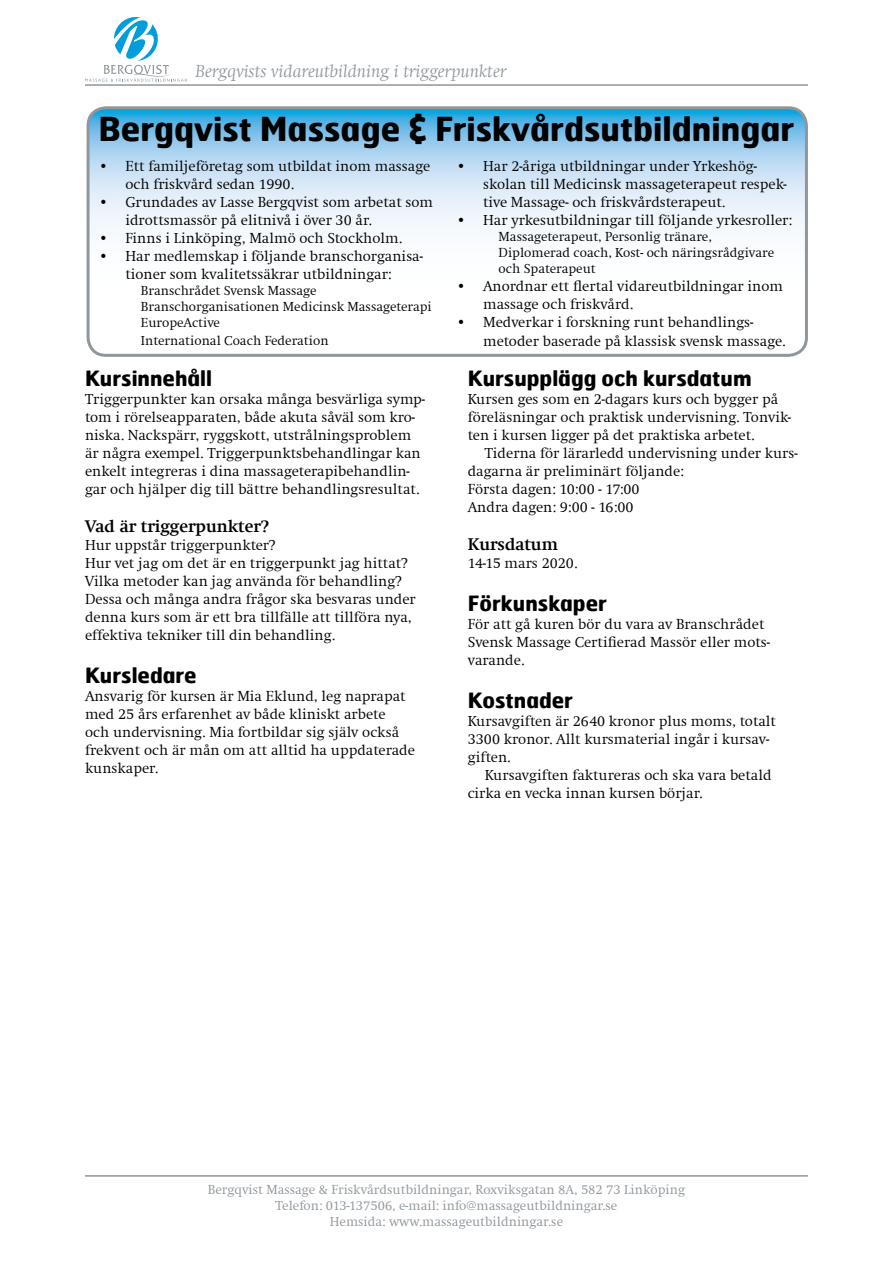
<style>
.page{position:relative;width:893px;height:1263px;background:#fff}
.page>*{position:absolute;margin:0;border:0;box-sizing:border-box;transform-origin:0 0}
.t1{font:700 33px "Hermes";color:#000}
.t2{font:700 21px "Hermes";color:#000}
.t3{font:italic 300 18px "Swift";color:#8f979d}
.t4{font:700 16.5px "Swift";color:#000}
.t5{font:300 15px/18px "Swift";color:#000}
.t6{font:300 13.5px/16.2px "Swift";color:#000}
.t7{font:300 13.5px/16.2px "Swift";color:#8f979d;text-align:center}
</style>
<div class="page">
<hr style="left:85px;top:1175px;width:723px;height:1px;background:#8f979d">
<hr style="left:85px;top:84px;width:723px;height:2px;background:#8f979d">
<svg style="left:85px;top:17px;width:102px;height:65px"></svg>
<svg style="left:88px;top:110px;width:716px;height:245px"></svg>
<div style="left:87px;top:106px;width:721px;height:251px;border:3px solid #8f979d;border-radius:18px"></div>
<p class="t3" style="left:196px;top:62px;width:313px">Bergqvists vidareutbildning i triggerpunkter</p>
<h1 class="t1" style="left:98px;top:107px;width:697px">Bergqvist Massage &amp; Friskvårdsutbildningar</h1>
<p class="t5" style="left:125px;top:157px;width:306px;text-indent:-27px">• Ett familjeföretag som utbildat inom massage och friskvård sedan 1990.</p>
<p class="t5" style="left:125px;top:193px;width:309px;text-indent:-27px">• Grundades av Lasse Bergqvist som arbetat som idrottsmassör på elitnivå i över 30 år.</p>
<p class="t5" style="left:98px;top:229px;width:305px">• Finns i Linköping, Malmö och Stockholm.</p>
<p class="t5" style="left:98px;top:247px;width:326px;text-align:center">• Har medlemskap i följande branschorganisa&shy;tioner som kvalitetssäkrar utbildningar:</p>
<p class="t6" style="left:141px;top:283px;width:292px">Branschrådet Svensk Massage<br>Branschorganisationen Medicinsk Massageterapi<br>EuropeActive</p>
<p class="t6" style="left:141px;top:333px;width:189px">International Coach Federation</p>
<p class="t5" style="left:483px;top:157px;width:305px;text-indent:-27px">• Har 2-åriga utbildningar under Yrkeshög&shy;skolan till Medicinsk massageterapeut respek&shy;tive Massage- och friskvårdsterapeut.</p>
<p class="t5" style="left:456px;top:211px;width:338px">• Har yrkesutbildningar till följande yrkesroller:</p>
<p class="t6" style="left:499px;top:229px;width:277px">Massageterapeut, Personlig tränare,<br>Diplomerad coach, Kost- och näringsrådgivare och Spaterapeut</p>
<p class="t5" style="left:483px;top:278px;width:301px;text-indent:-27px">• Anordnar ett flertal vidareutbildningar inom massage och friskvård.</p>
<p class="t5" style="left:483px;top:314px;width:304px;text-indent:-27px">• Medverkar i forskning runt behandlings&shy;metoder baserade på klassisk svensk massage.</p>
<h2 class="t2" style="left:85px;top:364px;width:129px">Kursinnehåll</h2>
<p class="t5" style="left:85px;top:390px;width:341px">Triggerpunkter kan orsaka många besvärliga symp&shy;tom i rörelseapparaten, både akuta såväl som kro&shy;niska. Nackspärr, ryggskott, utstrålningsproblem är några exempel. Triggerpunktsbehandlingar kan enkelt integreras i dina massageterapibehandlin&shy;gar och hjälper dig till bättre behandlingsresultat.</p>
<p class="t4" style="left:85px;top:516px;width:185px">Vad är triggerpunkter?</p>
<p class="t5" style="left:85px;top:536px;width:332px">Hur uppstår triggerpunkter?<br>Hur vet jag om det är en triggerpunkt jag hittat?<br>Vilka metoder kan jag använda för behandling?<br>Dessa och många andra frågor ska besvaras under denna kurs som är ett bra tillfälle att tillföra nya, effektiva tekniker till din behandling.</p>
<h2 class="t2" style="left:85px;top:661px;width:113px">Kursledare</h2>
<p class="t5" style="left:85px;top:687px;width:331px">Ansvarig för kursen är Mia Eklund, leg naprapat med 25 års erfarenhet av både kliniskt arbete<br>och undervisning. Mia fortbildar sig själv också frekvent och är mån om att alltid ha uppdaterade kunskaper.</p>
<h2 class="t2" style="left:468px;top:364px;width:285px">Kursupplägg och kursdatum</h2>
<p class="t5" style="left:468px;top:390px;width:325px">Kursen ges som en 2-dagars kurs och bygger på föreläsningar och praktisk undervisning. Tonvik&shy;ten i kursen ligger på det praktiska arbetet.</p>
<p class="t5" style="left:468px;top:444px;width:331px;text-indent:17px">Tiderna för lärarledd undervisning under kurs&shy;dagarna är preliminärt följande:<br>Första dagen: 10:00 - 17:00<br>Andra dagen: 9:00 - 16:00</p>
<p class="t4" style="left:468px;top:534px;width:92px">Kursdatum</p>
<p class="t5" style="left:468px;top:554px;width:111px">14-15 mars 2020.</p>
<h2 class="t2" style="left:468px;top:589px;width:141px">Förkunskaper</h2>
<p class="t5" style="left:468px;top:615px;width:304px">För att gå kuren bör du vara av Branschrådet<br>Svensk Massage Certifierad Massör eller mots&shy;varande.</p>
<h2 class="t2" style="left:468px;top:687px;width:107px">Kostnader</h2>
<p class="t5" style="left:468px;top:712px;width:310px">Kursavgiften är 2640 kronor plus moms, totalt<br>3300 kronor. Allt kursmaterial ingår i kursav&shy;giften.</p>
<p class="t5" style="left:468px;top:766px;width:305px;text-indent:17px">Kursavgiften faktureras och ska vara betald cirka en vecka innan kursen börjar.</p>
<p class="t7" style="left:208px;top:1181px;width:479px">Bergqvist Massage &amp; Friskvårdsutbildningar, Roxviksgatan 8A, 582 73 Linköping<br>Telefon: 013-137506, e-mail: info@massageutbildningar.se<br>Hemsida: www.massageutbildningar.se</p>
</div>
